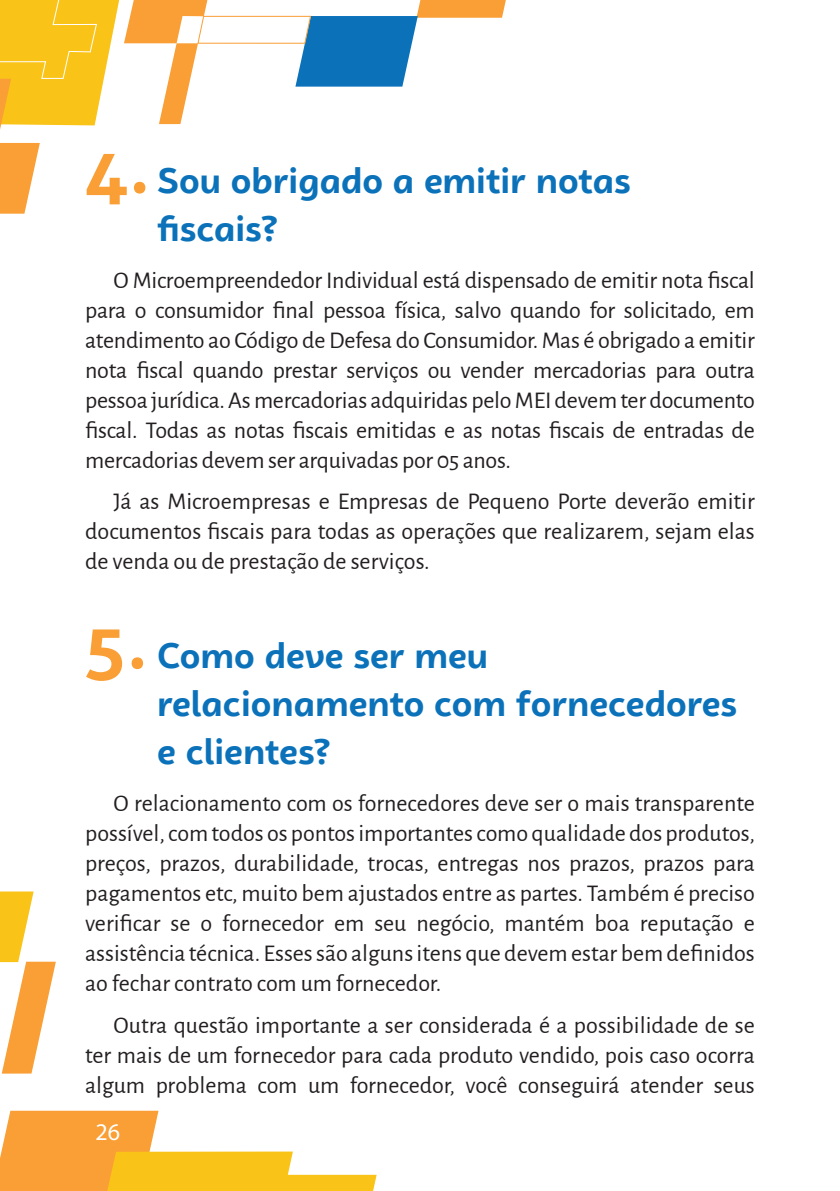
<style>
.page{position:relative;width:840px;height:1191px;background:#fff}
.page>*{position:absolute;margin:0;border:0;box-sizing:border-box;transform-origin:0 0}
.t1{font:700 36px/48px "Campuni";color:#0b72ba}
.texto{font:24px/30px "Alegreya Sans";color:#231f20;text-align:justify}
.t2{font:24px "Myriad Pro";color:#fff}
.s1{font-size:72px;color:#f99f36}
</style>
<div class="page">
<svg style="left:0;top:1110px;width:376px;height:81px"></svg>
<svg style="left:0;top:891px;width:56px;height:182px"></svg>
<svg style="left:0;top:0;width:506px;height:214px"></svg>
<p class="t1" style="left:157px;top:156px;width:474px;text-indent:-72px"><span class="s1">4.</span> Sou obrigado a emitir notas fiscais?</p>
<p class="texto" style="left:85px;top:263px;width:670px;text-indent:28px">O Microempreendedor Individual está dispensado de emitir nota fiscal para o consumidor final pessoa física, salvo quando for solicitado, em atendimento ao Código de Defesa do Consumidor. Mas é obrigado a emitir nota fiscal quando prestar serviços ou vender mercadorias para outra pessoa jurídica. As mercadorias adquiridas pelo MEI devem ter documento fiscal. Todas as notas fiscais emitidas e as notas fiscais de entradas de mercadorias devem ser arquivadas por 05 anos.</p>
<p class="texto" style="left:85px;top:485px;width:670px;text-indent:28px">Já as Microempresas e Empresas de Pequeno Porte deverão emitir documentos fiscais para todas as operações que realizarem, sejam elas de venda ou de prestação de serviços.</p>
<p class="t1" style="left:157px;top:632px;width:581px;text-indent:-72px"><span class="s1">5.</span> Como deve ser meu relacionamento com fornecedores e clientes?</p>
<p class="texto" style="left:85px;top:787px;width:670px;text-indent:28px">O relacionamento com os fornecedores deve ser o mais transparente possível, com todos os pontos importantes como qualidade dos produtos, preços, prazos, durabilidade, trocas, entregas nos prazos, prazos para pagamentos etc, muito bem ajustados entre as partes. Também é preciso verificar se o fornecedor em seu negócio, mantém boa reputação e assistência técnica. Esses são alguns itens que devem estar bem definidos ao fechar contrato com um fornecedor.</p>
<p class="texto" style="left:85px;top:1008px;width:670px;text-indent:28px">Outra questão importante a ser considerada é a possibilidade de se ter mais de um fornecedor para cada produto vendido, pois caso ocorra algum problema com um fornecedor, você conseguirá atender seus</p>
<p class="t2" style="left:95px;top:1117px;width:26px">26</p>
</div>
